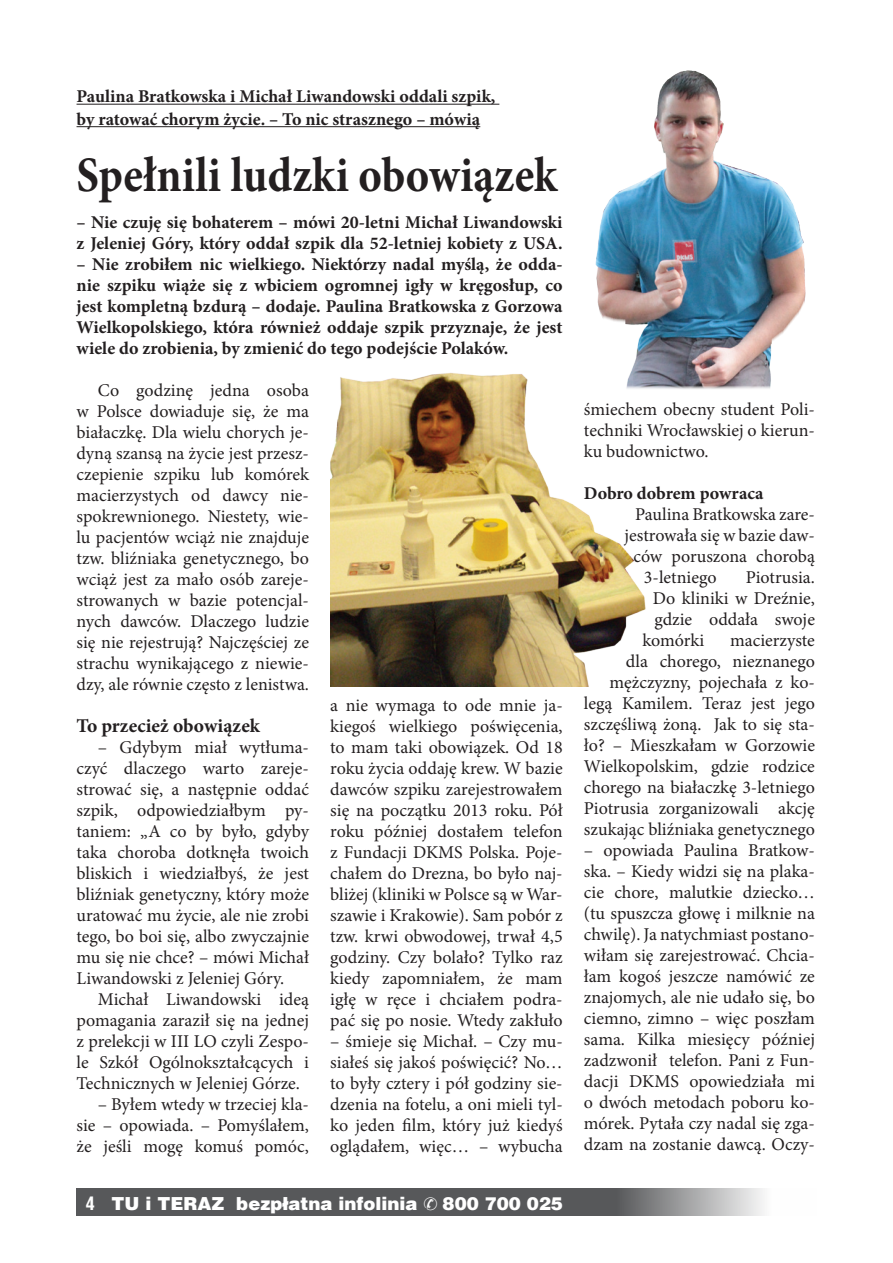
<style>
.page{position:relative;width:893px;height:1263px;background:#fff}
.page>*{position:absolute;margin:0;border:0;box-sizing:border-box;transform-origin:0 0}
.t1{font:700 49.65px "Minion Pro";color:#231f20;scale:.9 1}
.t2{font:700 19.5px "Minion Pro";color:#231f20}
.t3{font:18px/21px "Minion Pro";color:#231f20;text-align:justify}
.t4{font:700 18px/21px "Minion Pro";color:#231f20}
.t5{font:900 18px "Switzerland";color:#fff}
.s1{font-family:"Switzerland Condensed";font-weight:700}
</style>
<div class="page">
<svg style="left:77px;top:1188px;width:687px;height:28px;background:#68696a"></svg>
<hr style="left:77px;top:104px;width:422px;height:1px;background:#231f20">
<hr style="left:77px;top:126px;width:403px;height:1px;background:#231f20">
<img style="left:331px;top:372px;width:315px;height:314px">
<img style="left:584px;top:70px;width:222px;height:320px">
<svg style="left:424px;top:1197px;width:13px;height:13px"></svg>
<p class="t4" style="left:77px;top:85px;width:420px;line-height:22.5px">Paulina Bratkowska i Michał Liwandowski oddali szpik, by ratować chorym życie. – To nic strasznego – mówią</p>
<h1 class="t1" style="left:77px;top:140px;width:535px">Spełnili ludzki obowiązek</h1>
<p class="t4" style="left:77px;top:211px;width:488px">– Nie czuję się bohaterem – mówi 20-letni Michał Liwandowski z Jeleniej Góry, który oddał szpik dla 52-letniej kobiety z USA.</p>
<p class="t4" style="left:77px;top:253px;width:487px;text-align:justify">– Nie zrobiłem nic wielkiego. Niektórzy nadal myślą, że odda&shy;nie szpiku wiąże się z wbiciem ogromnej igły w kręgosłup, co jest kompletną bzdurą – dodaje. Paulina Bratkowska z Gorzowa Wielkopolskiego, która również oddaje szpik przyznaje, że jest wiele do zrobienia, by zmienić do tego podejście Polaków.</p>
<p class="t3" style="left:77px;top:380px;width:234px;text-indent:21px">Co godzinę jedna osoba w Polsce dowiaduje się, że ma białaczkę. Dla wielu chorych je&shy;dyną szansą na życie jest przesz&shy;czepienie szpiku lub komórek macierzystych od dawcy nie&shy;spokrewnionego. Niestety, wie&shy;lu pacjentów wciąż nie znajduje tzw. bliźniaka genetycznego, bo wciąż jest za mało osób zareje&shy;strowanych w bazie potencjal&shy;nych dawców. Dlaczego ludzie się nie rejestrują? Najczęściej ze strachu wynikającego z niewie&shy;dzy, ale równie często z lenistwa.</p>
<p class="t2" style="left:77px;top:712px;width:185px">To przecież obowiązek</p>
<p class="t3" style="left:77px;top:737px;width:234px;text-indent:21px">– Gdybym miał wytłuma&shy;czyć dlaczego warto zareje&shy;strować się, a następnie oddać szpik, odpowiedziałbym py&shy;taniem: „A co by było, gdyby taka choroba dotknęła twoich bliskich i wiedziałbyś, że jest bliźniak genetyczny, który może uratować mu życie, ale nie zrobi tego, bo boi się, albo zwyczajnie mu się nie chce? – mówi Michał Liwandowski z Jeleniej Góry.</p>
<p class="t3" style="left:77px;top:989px;width:234px;text-indent:21px">Michał Liwandowski ideą pomagania zaraził się na jednej z prelekcji w III LO czyli Zespo&shy;le Szkół Ogólnokształcących i Technicznych w Jeleniej Górze.</p>
<p class="t3" style="left:77px;top:1094px;width:234px;text-indent:21px">– Byłem wtedy w trzeciej kla&shy;sie – opowiada. – Pomyślałem, że jeśli mogę komuś pomóc,</p>
<p class="t3" style="left:330px;top:694px;width:234px">a nie wymaga to ode mnie ja&shy;kiegoś wielkiego poświęcenia, to mam taki obowiązek. Od 18 roku życia oddaję krew. W bazie dawców szpiku zarejestrowałem się na początku 2013 roku. Pół roku później dostałem telefon z Fundacji DKMS Polska. Poje&shy;chałem do Drezna, bo było naj&shy;bliżej (kliniki w Polsce są w War&shy;szawie i Krakowie). Sam pobór z tzw. krwi obwodowej, trwał 4,5 godziny. Czy bolało? Tylko raz kiedy zapomniałem, że mam igłę w ręce i chciałem podra&shy;pać się po nosie. Wtedy zakłuło</p>
<p class="t3" style="left:330px;top:1030px;width:234px">– śmieje się Michał. – Czy mu&shy;siałeś się jakoś poświęcić? No… to były cztery i pół godziny sie&shy;dzenia na fotelu, a oni mieli tyl&shy;ko jeden film, który już kiedyś oglądałem, więc… – wybucha</p>
<p class="t5" style="left:86px;top:1193px;width:333px"><span class="s1">4</span> TU i TERAZ bezpłatna infolinia</p>
<p class="t5" style="left:443px;top:1193px;width:122px">800 700 025</p>
<p class="t3" style="left:584px;top:399px;width:233px">śmiechem obecny student Poli&shy;techniki Wrocławskiej o kierun&shy;ku budownictwo.</p>
<p class="t4" style="left:584px;top:483px;width:181px">Dobro dobrem powraca</p>
<p class="t3" style="left:635px;top:504px;width:181px">Paulina Bratkowska zare-</p>
<p class="t3" style="left:624px;top:525px;width:192px">jestrowała się w bazie daw-</p>
<p class="t3" style="left:633px;top:546px;width:183px">ców poruszona chorobą</p>
<p class="t3" style="left:644px;top:567px;width:74px">3-letniego</p>
<p class="t3" style="left:746px;top:567px;width:71px">Piotrusia.</p>
<p class="t3" style="left:653px;top:588px;width:163px">Do kliniki w Dreźnie,</p>
<p class="t3" style="left:654px;top:609px;width:162px">gdzie oddała swoje</p>
<p class="t3" style="left:642px;top:630px;width:63px">komórki</p>
<p class="t3" style="left:584px;top:630px;width:233px;text-align:right">macierzyste<br>dla chorego, nieznanego mężczyzny, pojechała z ko&shy;legą Kamilem. Teraz jest jego szczęśliwą żoną. Jak to się sta&shy;ło? – Mieszkałam w Gorzowie<br>Wielkopolskim, gdzie rodzice chorego na białaczkę 3-letniego<br>Piotrusia zorganizowali akcję szukając bliźniaka genetycznego</p>
<p class="t3" style="left:584px;top:840px;width:233px">– opowiada Paulina Bratkow&shy;ska. – Kiedy widzi się na plaka&shy;cie chore, malutkie dziecko… (tu spuszcza głowę i milknie na chwilę). Ja natychmiast postano&shy;wiłam się zarejestrować. Chcia&shy;łam kogoś jeszcze namówić ze znajomych, ale nie udało się, bo ciemno, zimno – więc poszłam sama. Kilka miesięcy później zadzwonił telefon. Pani z Fun&shy;dacji DKMS opowiedziała mi o dwóch metodach poboru ko&shy;mórek. Pytała czy nadal się zga&shy;dzam na zostanie dawcą. Oczy-</p>
</div>
